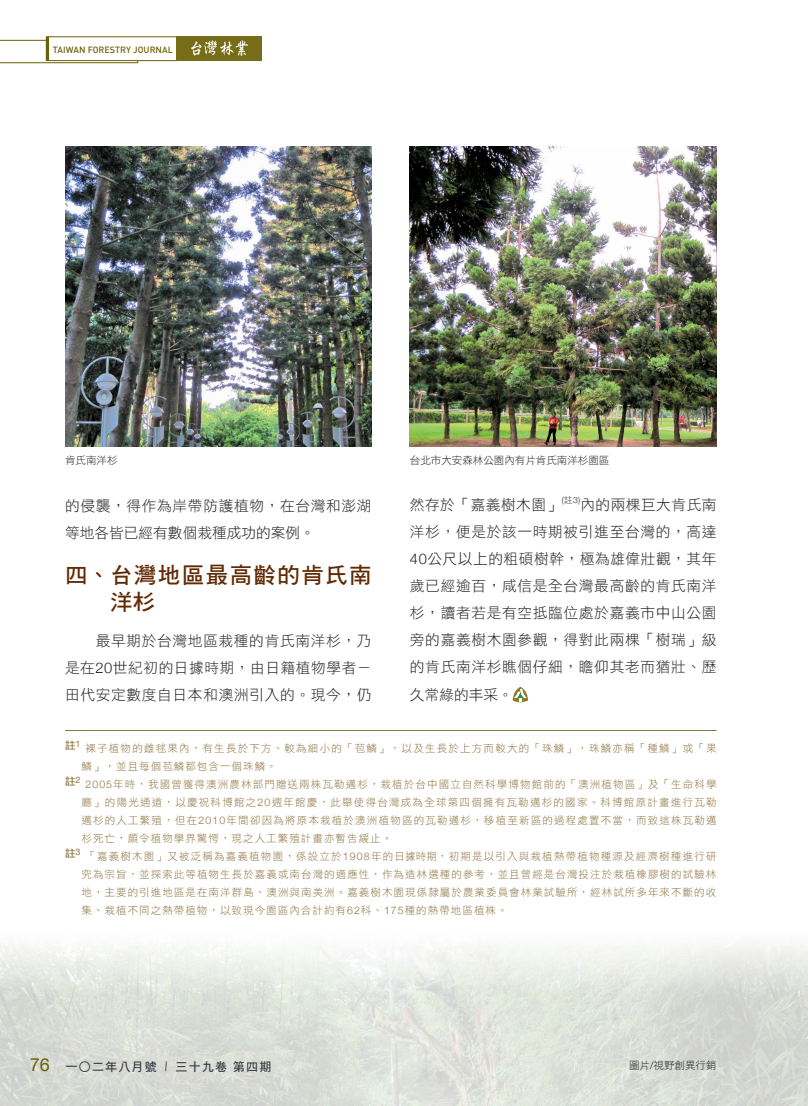
<style>
.page{position:relative;width:808px;height:1106px;background:#fff}
.page>*{position:absolute;margin:0;border:0;box-sizing:border-box;transform-origin:0 0}
.中標{font:22.5px/27px "DF Hei Std W7";letter-spacing:.065em;color:#622903}
.內文{font:14.7px/27px "DF Hei Std W3";letter-spacing:.045em;color:#231f20;text-align:justify}
.內文-2{font:14.7px/27px "DF Hei Std W3";letter-spacing:.025em;color:#231f20}
.t1{font:12px "DF Hei Std W7";letter-spacing:.1em;color:#353b40}
.圖說2{font:10.5px/18px "DF Hei Std W3";letter-spacing:.1em;color:#8e7542;text-align:justify}
.圖說{font:10.5px "DF Hei Std W3";color:#231f20}
.圖說2-2{font:10.5px "DF Hei Std W3";color:#231f20}
.t2{font:500 9px "DIN";color:#6b6206}
.內文-3{font:300 8.55px "Helvetica Neue";color:#231f20}
.s1{font-family:"Helvetica Neue";font-weight:300}
.s2{font-family:"DF Hei Std W3";font-weight:400}
.s3{font-family:"Helvetica Neue";font-size:18px;color:#6b6206}
</style>
<div class="page">
<img style="left:0;top:945px;width:808px;height:161px">
<svg style="left:0;top:40px;width:138px;height:23px"></svg>
<div style="left:47px;top:36px;width:132px;height:25px;background:#fff;border:1px solid #6b6206"></div>
<hr style="left:46px;top:36px;width:3px;height:25px;background:#6b6206">
<div style="left:176px;top:36px;width:86px;height:25px;background:#776d19"></div>
<img style="left:191px;top:41px;width:57px;height:15px">
<img style="left:410px;top:147px;width:306px;height:300px">
<img style="left:65px;top:147px;width:307px;height:300px">
<svg style="left:512px;top:686px;width:16px;height:17px"></svg>
<hr style="left:65px;top:730px;width:651px;height:1px;background:#8e7542">
<svg style="left:163px;top:1061px;width:7px;height:10px"></svg>
<p class="t2" style="left:53px;top:44px;width:121px">TAIWAN FORESTRY JOURNAL</p>
<p class="圖說" style="left:65px;top:454px;width:54px">肯氏南洋杉</p>
<p class="圖說" style="left:410px;top:454px;width:201px">台北市大安森林公園內有片肯氏南洋杉園區</p>
<p class="內文-2" style="left:65px;top:492px;width:308px">的侵襲，得作為岸帶防護植物，在台灣和澎湖等地各皆已經有數個栽種成功的案例。</p>
<p class="中標" style="left:110px;top:560px;width:263px;text-indent:-45px">四、台灣地區最高齡的肯氏南洋杉</p>
<p class="內文" style="left:65px;top:627px;width:308px;text-indent:31px">最早期於台灣地區栽種的肯氏南洋杉，乃是在<span class="s1">20</span>世紀初的日據時期，由日籍植物學者－田代安定數度自日本和澳洲引入的。現今，仍</p>
<p class="內文" style="left:410px;top:491px;width:153px">然存於「嘉義樹木園」</p>
<p class="內文-3" style="left:562px;top:495px;width:20px">(<span class="s2">註</span>3)</p>
<p class="內文" style="left:410px;top:491px;width:308px;text-indent:170px">內的兩棵巨大肯氏南洋杉，便是於該一時期被引進至台灣的，高達<span class="s1">40</span>公尺以上的粗碩樹幹，極為雄偉壯觀，其年歲已經逾百，咸信是全台灣最高齡的肯氏南洋杉，讀者若是有空抵臨位處於嘉義市中山公園旁的嘉義樹木園參觀，得對此兩棵「樹瑞」級的肯氏南洋杉瞧個仔細，瞻仰其老而猶壯、歷久常綠的丰采。</p>
<p class="圖說2" style="left:81px;top:738px;width:637px;text-indent:-16px"><sup>註</sup><sup>1</sup> 裸子植物的雌毬果內，有生長於下方、較為細小的「苞鱗」，以及生長於上方而較大的「珠鱗」，珠鱗亦稱「種鱗」或「果鱗」，並且每個苞鱗都包含一個珠鱗。</p>
<p class="圖說2" style="left:81px;top:774px;width:637px;text-indent:-16px"><sup>註</sup><sup>2</sup> <span class="s1">2005</span>年時，我國曾獲得澳洲農林部門贈送兩株瓦勒邁杉，栽植於台中國立自然科學博物館前的「澳洲植物區」及「生命科學廳」的陽光通道，以慶祝科博館之<span class="s1">20</span>週年館慶，此舉使得台灣成為全球第四個擁有瓦勒邁杉的國家。科博館原計畫進行瓦勒邁杉的人工繁殖，但在<span class="s1">2010</span>年間卻因為將原本栽植於澳洲植物區的瓦勒邁杉，移植至新區的過程處置不當，而致這株瓦勒邁杉死亡，頗令植物學界驚愕，現之人工繁殖計畫亦暫告緩止。</p>
<p class="圖說2" style="left:81px;top:846px;width:637px;text-indent:-16px"><sup>註</sup><sup>3</sup> 「嘉義樹木園」又被泛稱為嘉義植物園，係設立於<span class="s1">1908</span>年的日據時期，初期是以引入與栽植熱帶植物種源及經濟樹種進行研究為宗旨，並探索此等植物生長於嘉義或南台灣的適應性，作為造林選種的參考，並且曾經是台灣投注於栽植橡膠樹的試驗林地，主要的引進地區是在南洋群島、澳洲與南美洲。嘉義樹木園現係隸屬於農業委員會林業試驗所，經林試所多年來不斷的收集、栽植不同之熱帶植物，以致現今園區內合計約有<span class="s1">62</span>科、<span class="s1">175</span>種的熱帶地區植株。</p>
<p class="t1" style="left:30px;top:1059px;width:129px"><span class="s3">76</span> 一○二年八月號</p>
<p class="t1" style="left:176px;top:1059px;width:97px">三十九卷第四期</p>
<p class="圖說2-2" style="left:629px;top:1059px;width:89px">圖片<span class="s1">/</span>視野創異行銷</p>
</div>
